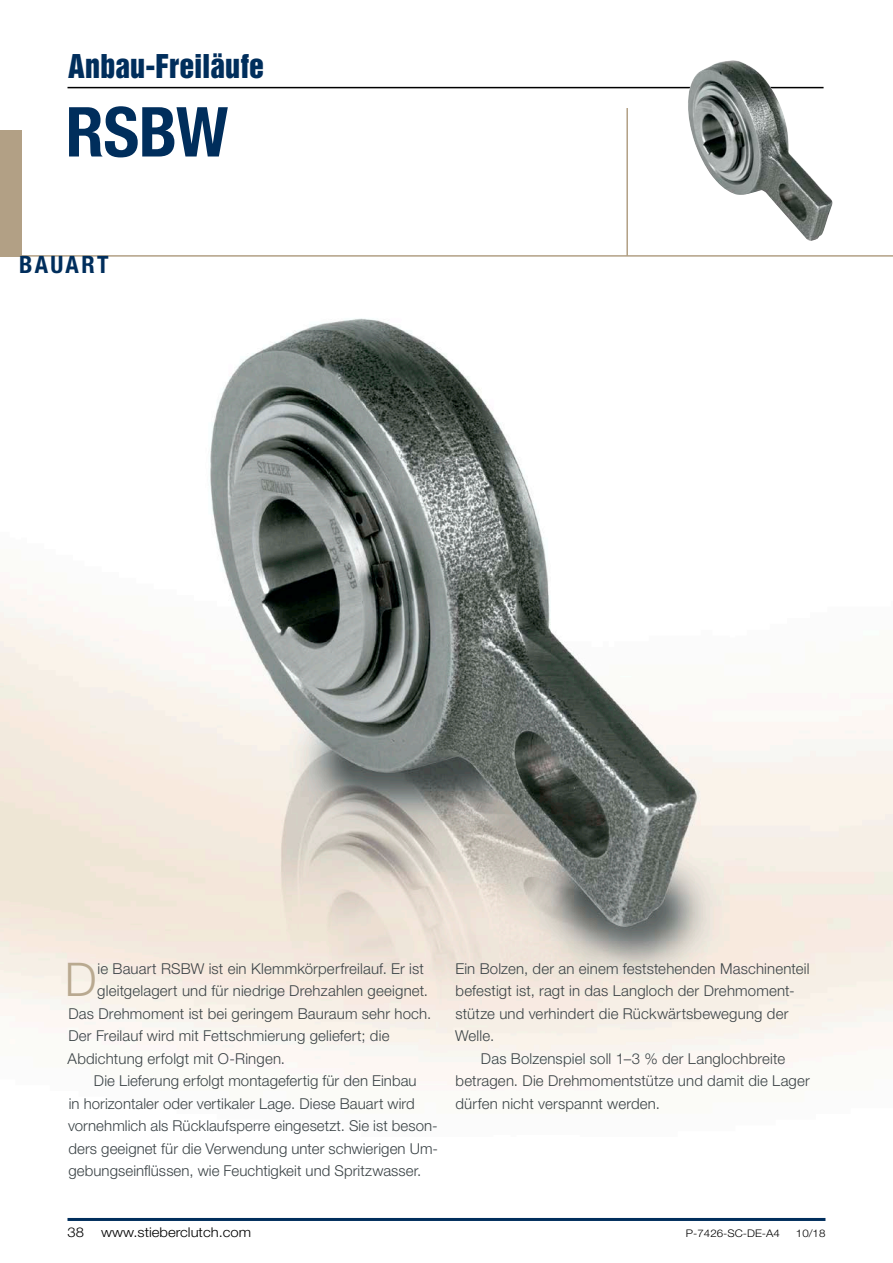
<style>
.page{position:relative;width:893px;height:1263px;background:#fff}
.page>*{position:absolute;margin:0;border:0;box-sizing:border-box;transform-origin:0 0}
.Headline_Big{font:700 condensed 69px "Helvetica Neue LT Std";color:#002e5c}
.Fließtext_Initial{font:300 46.5px "Helvetica Neue LT Std";color:#b9a990}
.t1{font:30px "Helvetica Inserat LT Std";color:#002e5c}
.Headline_Blau{font:700 condensed 24px "Helvetica Neue LT Std";letter-spacing:.095em;color:#002e5c}
.Fließtext_Schwarz_Ei{font:300 15px/22.5px "Helvetica Neue LT Std";letter-spacing:.01em;color:#3b4346}
.Fließtext_Initial-2{font:300 15px "Helvetica Neue LT Std";letter-spacing:.01em;color:#3b4346}
.t2{font:300 13.5px "Helvetica Neue LT Std";color:#000;scale:1.1 1}
.t3{font:300 10.5px "Helvetica Neue LT Std";color:#000;scale:1.1 1}
</style>
<div class="page">
<hr style="left:68px;top:87px;width:756px;height:1px;background:#000">
<hr style="left:626px;top:108px;width:2px;height:148px;background:#b2a085">
<hr style="left:0;top:255px;width:893px;height:2px;background:#b2a085">
<div style="left:0;top:130px;width:21px;height:126px;background:#b2a085"></div>
<img style="left:686px;top:60px;width:147px;height:181px">
<img style="left:0;top:318px;width:893px;height:773px">
<hr style="left:68px;top:1218px;width:757px;height:3px;background:#002e5c">
<p class="t1" style="left:68px;top:48px;width:198px">Anbau-Freiläufe</p>
<p class="Headline_Big" style="left:66px;top:90px;width:164px">RSBW</p>
<p class="Headline_Blau" style="left:19px;top:250px;width:91px">BAUART</p>
<p class="Fließtext_Initial" style="left:65px;top:951px;width:33px">D</p>
<p class="Fließtext_Initial-2" style="left:98px;top:959px;width:328px">ie Bauart RSBW ist ein Klemmkörperfreilauf. Er ist</p>
<p class="Fließtext_Initial-2" style="left:97px;top:982px;width:332px">gleitgelagert und für niedrige Drehzahlen geeignet.</p>
<p class="Fließtext_Initial-2" style="left:68px;top:1004px;width:364px">Das Drehmoment ist bei geringem Bauraum sehr hoch.</p>
<p class="Fließtext_Initial-2" style="left:68px;top:1027px;width:322px">Der Freilauf wird mit Fettschmierung geliefert; die</p>
<p class="Fließtext_Initial-2" style="left:68px;top:1049px;width:219px">Abdichtung erfolgt mit O-Ringen.</p>
<p class="Fließtext_Schwarz_Ei" style="left:68px;top:1069px;width:372px;text-indent:26px">Die Lieferung erfolgt montagefertig für den Einbau<br>in horizontaler oder vertikaler Lage. Diese Bauart wird vornehmlich als Rücklaufsperre eingesetzt. Sie ist beson&shy;ders geeignet für die Verwendung unter schwierigen Um&shy;gebungseinflüssen, wie Feuchtigkeit und Spritzwasser.</p>
<p class="Fließtext_Schwarz_Ei" style="left:455px;top:957px;width:356px">Ein Bolzen, der an einem feststehenden Maschinenteil befestigt ist, ragt in das Langloch der Drehmoment&shy;stütze und verhindert die Rückwärtsbewegung der Welle.</p>
<p class="Fließtext_Schwarz_Ei" style="left:455px;top:1047px;width:356px;text-indent:26px">Das Bolzenspiel soll 1–3 % der Langlochbreite betragen. Die Drehmomentstütze und damit die Lager dürfen nicht verspannt werden.</p>
<p class="t2" style="left:68px;top:1223px;width:17px">38</p>
<p class="t2" style="left:101px;top:1223px;width:138px">www.stieberclutch.com</p>
<p class="t3" style="left:686px;top:1226px;width:87px">P-7426-SC-DE-A4</p>
<p class="t3" style="left:796px;top:1226px;width:28px">10/18</p>
</div>
